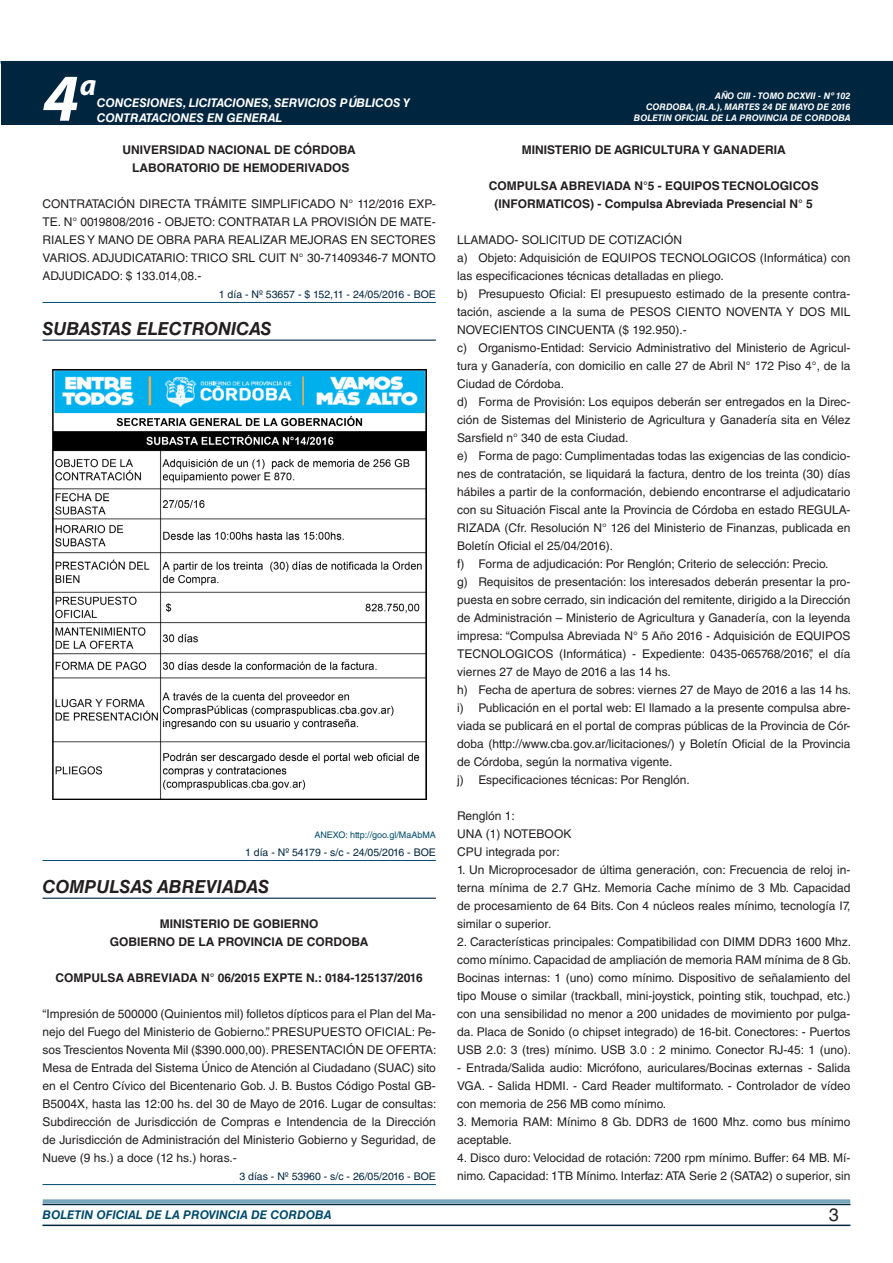
<style>
.page{position:relative;width:893px;height:1263px;background:#fff}
.page>*{position:absolute;margin:0;border:0;box-sizing:border-box;transform-origin:0 0}
.t1{font:italic 700 67.5px "Myriad Pro";color:#fff}
.t2{font:italic 700 30px "Myriad Pro";color:#fff}
.NOMBRE_DE_MINISTERIO{font:italic 700 18px "Helvetica LT Std";color:#231f20}
.t3{font:18px "Helvetica LT Std";color:#231f20}
.TEXTO_BASE{font:12px/18px "Helvetica LT Std";color:#231f20;text-align:justify}
.RESUELVE{font:700 12px/18px "Helvetica LT Std";color:#231f20;text-align:center}
.t4{font:italic 700 12px/14.4px "Helvetica LT Std";color:#fff}
.TEXTO_BASE-2{font:700 12px "Helvetica LT Std";color:#231f20}
.t5{font:italic 700 12px "Helvetica LT Std";color:#004b6c}
.FECHA_DE_VENCIMIENTO{font:10.5px "Helvetica LT Std";color:#00263f}
.t6{font:italic 700 9px/10.8px "Helvetica LT Std";color:#fff;text-align:right}
.ANEXO{font:9px "Helvetica LT Std";color:#004b6c}
</style>
<div class="page">
<hr style="left:43px;top:1224px;width:807px;height:2px;background:#00263f">
<div style="left:42px;top:1198px;width:809px;height:8px;background:#fff;opacity:.75"></div>
<div style="left:1px;top:61px;width:892px;height:64px;background:#00263f"></div>
<hr style="left:43px;top:302px;width:393px;height:1px;background:#004b6c">
<hr style="left:43px;top:340px;width:393px;height:1px;background:#00263f">
<hr style="left:43px;top:860px;width:393px;height:1px;background:#004b6c">
<hr style="left:43px;top:898px;width:393px;height:1px;background:#00263f">
<hr style="left:43px;top:1184px;width:393px;height:1px;background:#004b6c">
<img style="left:52px;top:370px;width:374px;height:429px">
<h1 class="t1" style="left:43px;top:54px;width:38px">4</h1>
<h2 class="t2" style="left:80px;top:66px;width:18px">a</h2>
<p class="t4" style="left:97px;top:96px;width:315px">CONCESIONES, LICITACIONES, SERVICIOS PÚBLICOS Y<br>CONTRATACIONES EN GENERAL</p>
<p class="TEXTO_BASE-2" style="left:123px;top:142px;width:235px">UNIVERSIDAD NACIONAL DE CÓRDOBA</p>
<p class="TEXTO_BASE-2" style="left:132px;top:160px;width:219px">LABORATORIO DE HEMODERIVADOS</p>
<p class="TEXTO_BASE" style="left:43px;top:195px;width:395px">CONTRATACIÓN DIRECTA TRÁMITE SIMPLIFICADO N° 112/2016 EXP-TE. N° 0019808/2016 - OBJETO: CONTRATAR LA PROVISIÓN DE MATE-RIALES Y MANO DE OBRA PARA REALIZAR MEJORAS EN SECTORES VARIOS. ADJUDICATARIO: TRICO SRL CUIT N° 30-71409346-7 MONTO ADJUDICADO: $ 133.014,08.-</p>
<p class="FECHA_DE_VENCIMIENTO" style="left:219px;top:288px;width:218px">1 día - Nº 53657 - $ 152,11 - 24/05/2016 - BOE</p>
<p class="NOMBRE_DE_MINISTERIO" style="left:43px;top:318px;width:230px">SUBASTAS ELECTRONICAS</p>
<p class="ANEXO" style="left:314px;top:829px;width:123px">ANEXO: http://goo.gl/MaAbMA</p>
<p class="FECHA_DE_VENCIMIENTO" style="left:245px;top:846px;width:192px">1 día - Nº 54179 - s/c - 24/05/2016 - BOE</p>
<p class="NOMBRE_DE_MINISTERIO" style="left:43px;top:876px;width:228px">COMPULSAS ABREVIADAS</p>
<p class="RESUELVE" style="left:160px;top:914px;width:160px">MINISTERIO DE GOBIERNO</p>
<p class="RESUELVE" style="left:110px;top:932px;width:260px">GOBIERNO DE LA PROVINCIA DE CORDOBA</p>
<p class="RESUELVE" style="left:56px;top:968px;width:369px">COMPULSA ABREVIADA N° 06/2015 EXPTE N.: 0184-125137/2016</p>
<p class="TEXTO_BASE" style="left:43px;top:1005px;width:395px">“Impresión de 500000 (Quinientos mil) folletos dípticos para el Plan del Ma&shy;nejo del Fuego del Ministerio de Gobierno.”. PRESUPUESTO OFICIAL: Pe&shy;sos Trescientos Noventa Mil ($390.000,00). PRESENTACIÓN DE OFERTA:<br>Mesa de Entrada del Sistema Único de Atención al Ciudadano (SUAC) sito en el Centro Cívico del Bicentenario Gob. J. B. Bustos Código Postal GB-B5004X, hasta las 12:00 hs. del 30 de Mayo de 2016. Lugar de consultas:<br>Subdirección de Jurisdicción de Compras e Intendencia de la Dirección de Jurisdicción de Administración del Ministerio Gobierno y Seguridad, de Nueve (9 hs.) a doce (12 hs.) horas.-</p>
<p class="FECHA_DE_VENCIMIENTO" style="left:239px;top:1170px;width:198px">3 días - Nº 53960 - s/c - 26/05/2016 - BOE</p>
<p class="t6" style="left:646px;top:91px;width:206px">AÑO CIII - TOMO DCXVII - Nº 102<br>CORDOBA, (R.A.), MARTES 24 DE MAYO DE 2016</p>
<p class="t6" style="left:634px;top:112px;width:218px">BOLETIN OFICIAL DE LA PROVINCIA DE CORDOBA</p>
<p class="RESUELVE" style="left:522px;top:140px;width:266px">MINISTERIO DE AGRICULTURA Y GANADERIA</p>
<p class="RESUELVE" style="left:489px;top:176px;width:331px">COMPULSA ABREVIADA N°5 - EQUIPOS TECNOLOGICOS (INFORMATICOS) - Compulsa Abreviada Presencial N° 5</p>
<p class="TEXTO_BASE" style="left:457px;top:231px;width:226px">LLAMADO- SOLICITUD DE COTIZACIÓN</p>
<p class="TEXTO_BASE" style="left:457px;top:249px;width:395px">a) Objeto: Adquisición de EQUIPOS TECNOLOGICOS (Informática) con las especificaciones técnicas detalladas en pliego.</p>
<p class="TEXTO_BASE" style="left:457px;top:285px;width:395px">b) Presupuesto Oficial: El presupuesto estimado de la presente contra&shy;tación, asciende a la suma de PESOS CIENTO NOVENTA Y DOS MIL NOVECIENTOS CINCUENTA ($ 192.950).-</p>
<p class="TEXTO_BASE" style="left:457px;top:339px;width:395px">c) Organismo-Entidad: Servicio Administrativo del Ministerio de Agricul&shy;tura y Ganadería, con domicilio en calle 27 de Abril N° 172 Piso 4°, de la Ciudad de Córdoba.</p>
<p class="TEXTO_BASE" style="left:457px;top:393px;width:395px">d) Forma de Provisión: Los equipos deberán ser entregados en la Direc&shy;ción de Sistemas del Ministerio de Agricultura y Ganadería sita en Vélez Sarsfield n° 340 de esta Ciudad.</p>
<p class="TEXTO_BASE" style="left:457px;top:447px;width:395px">e) Forma de pago: Cumplimentadas todas las exigencias de las condicio&shy;nes de contratación, se liquidará la factura, dentro de los treinta (30) días hábiles a partir de la conformación, debiendo encontrarse el adjudicatario con su Situación Fiscal ante la Provincia de Córdoba en estado REGULA-RIZADA (Cfr. Resolución N° 126 del Ministerio de Finanzas, publicada en Boletín Oficial el 25/04/2016).</p>
<p class="TEXTO_BASE" style="left:457px;top:555px;width:373px">f) Forma de adjudicación: Por Renglón; Criterio de selección: Precio.</p>
<p class="TEXTO_BASE" style="left:457px;top:573px;width:395px">g) Requisitos de presentación: los interesados deberán presentar la pro&shy;puesta en sobre cerrado, sin indicación del remitente, dirigido a la Dirección de Administración – Ministerio de Agricultura y Ganadería, con la leyenda impresa: “Compulsa Abreviada N° 5 Año 2016 - Adquisición de EQUIPOS TECNOLOGICOS (Informática) - Expediente: 0435-065768/2016”, el día viernes 27 de Mayo de 2016 a las 14 hs.</p>
<p class="TEXTO_BASE" style="left:457px;top:681px;width:396px">h) Fecha de apertura de sobres: viernes 27 de Mayo de 2016 a las 14 hs.</p>
<p class="TEXTO_BASE" style="left:457px;top:699px;width:395px">i) Publicación en el portal web: El llamado a la presente compulsa abre&shy;viada se publicará en el portal de compras públicas de la Provincia de Cór&shy;doba (http://www.cba.gov.ar/licitaciones/) y Boletín Oficial de la Provincia de Córdoba, según la normativa vigente.</p>
<p class="TEXTO_BASE" style="left:457px;top:771px;width:234px">j) Especificaciones técnicas: Por Renglón.</p>
<p class="TEXTO_BASE" style="left:457px;top:807px;width:59px">Renglón 1:</p>
<p class="TEXTO_BASE" style="left:457px;top:825px;width:116px">UNA (1) NOTEBOOK</p>
<p class="TEXTO_BASE" style="left:457px;top:843px;width:104px">CPU integrada por:</p>
<p class="TEXTO_BASE" style="left:457px;top:861px;width:395px">1. Un Microprocesador de última generación, con: Frecuencia de reloj in&shy;terna mínima de 2.7 GHz. Memoria Cache mínimo de 3 Mb. Capacidad de procesamiento de 64 Bits. Con 4 núcleos reales mínimo, tecnología I7, similar o superior.</p>
<p class="TEXTO_BASE" style="left:457px;top:933px;width:396px">2. Características principales: Compatibilidad con DIMM DDR3 1600 Mhz. como mínimo. Capacidad de ampliación de memoria RAM mínima de 8 Gb.<br>Bocinas internas: 1 (uno) como mínimo. Dispositivo de señalamiento del tipo Mouse o similar (trackball, mini-joystick, pointing stik, touchpad, etc.) con una sensibilidad no menor a 200 unidades de movimiento por pulga&shy;da. Placa de Sonido (o chipset integrado) de 16-bit. Conectores: - Puertos USB 2.0: 3 (tres) mínimo. USB 3.0 : 2 minimo. Conector RJ-45: 1 (uno).</p>
<p class="TEXTO_BASE" style="left:457px;top:1059px;width:395px">- Entrada/Salida audio: Micrófono, auriculares/Bocinas externas - Salida VGA. - Salida HDMI. - Card Reader multiformato. - Controlador de vídeo con memoria de 256 MB como mínimo.</p>
<p class="TEXTO_BASE" style="left:457px;top:1113px;width:395px">3. Memoria RAM: Mínimo 8 Gb. DDR3 de 1600 Mhz. como bus mínimo aceptable.</p>
<p class="TEXTO_BASE" style="left:457px;top:1149px;width:395px">4. Disco duro: Velocidad de rotación: 7200 rpm mínimo. Buffer: 64 MB. Mí&shy;nimo. Capacidad: 1TB Mínimo. Interfaz: ATA Serie 2 (SATA2) o superior, sin</p>
<p class="t5" style="left:43px;top:1208px;width:290px">BOLETIN OFICIAL DE LA PROVINCIA DE CORDOBA</p>
<h3 class="t3" style="left:829px;top:1204px;width:12px">3</h3>
</div>
